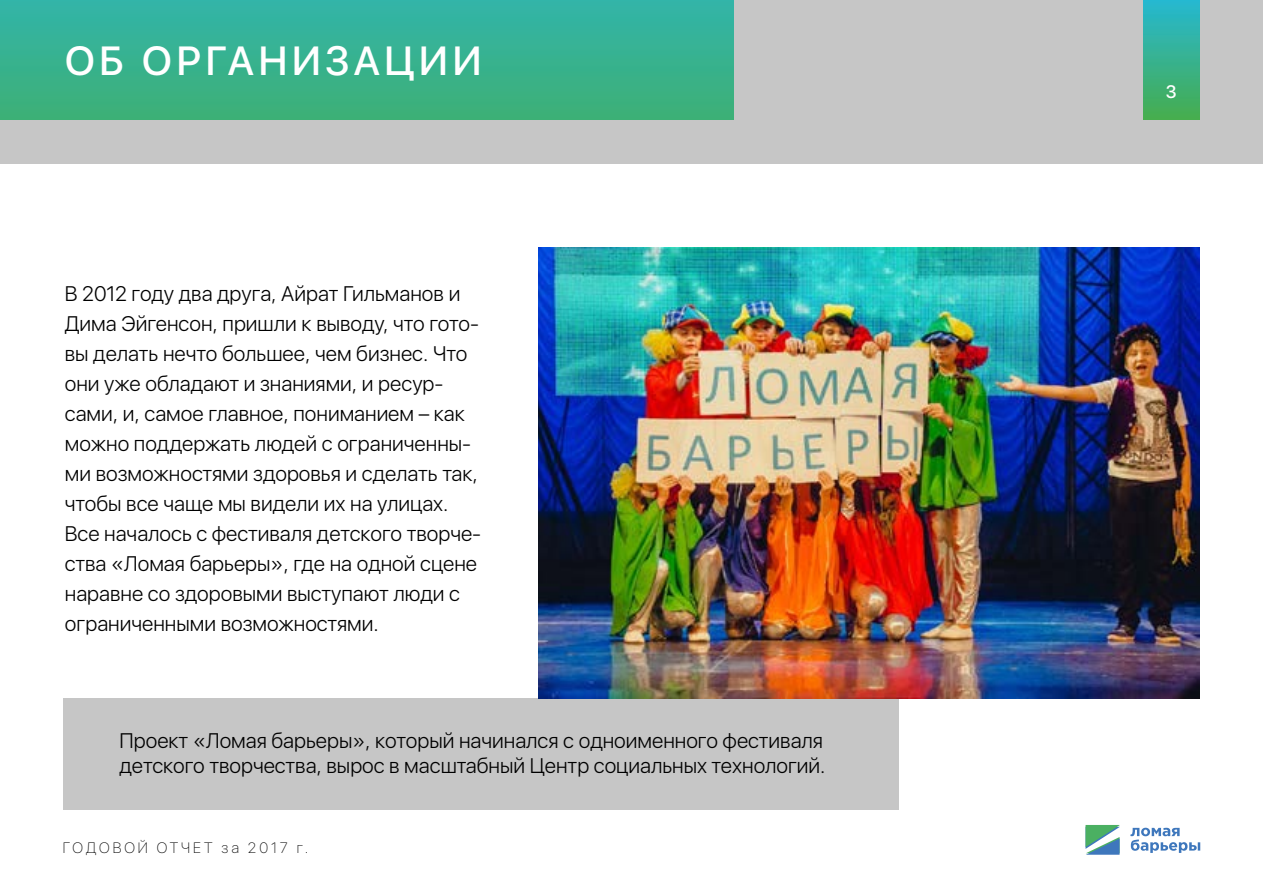
<style>
.page{position:relative;width:1263px;height:893px;background:#fff}
.page>*{position:absolute;margin:0;border:0;box-sizing:border-box;transform-origin:0 0}
.t1{font:500 40.5px "SFUI Display";letter-spacing:.1em;color:#fff}
.t2{font:300 21px/30px "SFUI Display";color:#000}
.t3{font:500 18px "SFUI Display";color:#fff}
.t4{font:100 15px "SFUI Display";letter-spacing:.2em;color:#000}
</style>
<div class="page">
<div style="left:0;top:0;width:1263px;height:164px;background:#c6c6c6"></div>
<div style="left:0;top:0;width:733px;height:119px;background:linear-gradient(to bottom,#32b4a8,#3db076)"></div>
<div style="left:1143px;top:0;width:56px;height:119px;background:linear-gradient(to bottom,#26b8d1,#47ad4e)"></div>
<svg style="left:1130px;top:828px;width:70px;height:25px"></svg>
<svg style="left:1085px;top:825px;width:34px;height:30px"></svg>
<div style="left:64px;top:698px;width:835px;height:112px;background:#c6c6c6"></div>
<img style="left:538px;top:248px;width:661px;height:450px">
<h1 class="t1" style="left:65px;top:33px;width:418px">ОБ ОРГАНИЗАЦИИ</h1>
<p class="t2" style="left:65px;top:279px;width:418px">В 2012 году два друга, Айрат Гильманов и Дима Эйгенсон, пришли к выводу, что гото&shy;вы делать нечто большее, чем бизнес. Что они уже обладают и знаниями, и ресур&shy;сами, и, самое главное, пониманием – как можно поддержать людей с ограниченны&shy;ми возможностями здоровья и сделать так, чтобы все чаще мы видели их на улицах.<br>Все началось с фестиваля детского творче&shy;ства «Ломая барьеры», где на одной сцене наравне со здоровыми выступают люди с ограниченными возможностями.</p>
<p class="t2" style="left:120px;top:729px;width:707px;line-height:25.2px">Проект «Ломая барьеры», который начинался с одноименного фестиваля детского творчества, вырос в масштабный Центр социальных технологий.</p>
<p class="t4" style="left:63px;top:838px;width:247px">ГОДОВОЙ ОТЧЕТ за 2017 г.</p>
<p class="t3" style="left:1166px;top:79px;width:12px">3</p>
</div>
